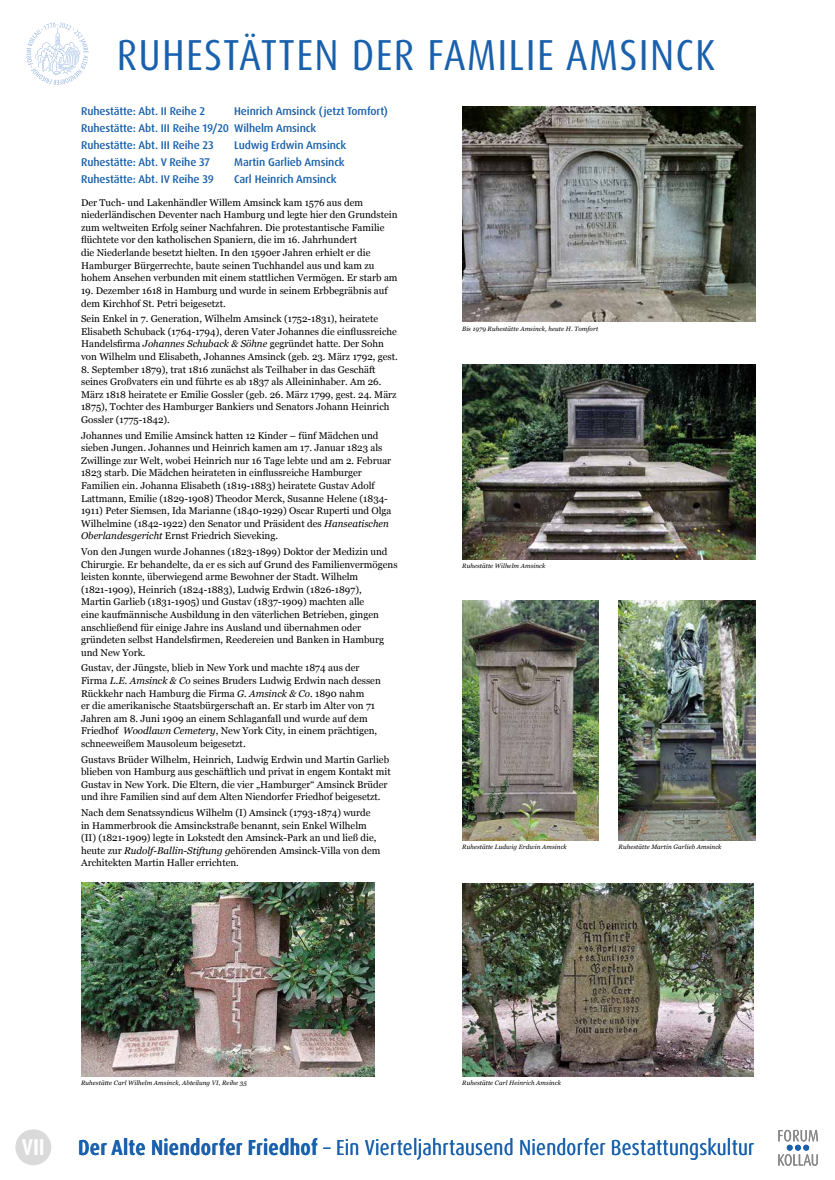
<style>
.page{position:relative;width:835px;height:1180px;background:#fff}
.page>*{position:absolute;margin:0;border:0;box-sizing:border-box;transform-origin:0 0}
.t1{font:condensed 43.4px "Dax Pro";letter-spacing:.03em;color:#1961ac}
.t2{font:700 condensed 23.03px "Dax Pro";color:#fff}
.t3{font:condensed 21.7px "Dax Pro";letter-spacing:.01em;color:#1961ac}
.t4{font:500 11.2px/16.9px "Dax Pro";letter-spacing:-.01em;color:#1961ac}
.t5{font:9.8px/12.6px "Georgia";color:#000}
.t6{font:italic 6.3px "Georgia";letter-spacing:.01em;color:#000}
.s1{font-style:italic}
.s2{font-weight:700}
</style>
<div class="page">
<svg style="left:26px;top:23px;width:62px;height:62px"></svg>
<svg style="left:778px;top:1130px;width:39px;height:35px"></svg>
<div style="left:15px;top:1129px;width:36px;height:36px;background:#dadada;border-radius:50%"></div>
<img style="left:462px;top:883px;width:291px;height:193px">
<img style="left:82px;top:883px;width:292px;height:193px">
<img style="left:462px;top:107px;width:293px;height:215px">
<img style="left:462px;top:600px;width:136px;height:240px">
<img style="left:462px;top:364px;width:293px;height:195px">
<img style="left:618px;top:600px;width:137px;height:240px">
<h1 class="t1" style="left:117px;top:27px;width:600px">RUHESTÄTTEN DER FAMILIE AMSINCK</h1>
<p class="t4" style="left:81px;top:103px;width:126px">Ruhestätte: Abt. II Reihe 2</p>
<p class="t4" style="left:81px;top:103px;width:308px;text-indent:153px">Heinrich Amsinck (jetzt Tomfort)<br>Ruhestätte: Abt. III Reihe 19/20 Wilhelm Amsinck<br>Ruhestätte: Abt. III Reihe 23</p>
<p class="t4" style="left:234px;top:137px;width:114px">Ludwig Erdwin Amsinck</p>
<p class="t4" style="left:81px;top:154px;width:130px">Ruhestätte: Abt. V Reihe 37</p>
<p class="t4" style="left:234px;top:154px;width:112px">Martin Garlieb Amsinck</p>
<p class="t4" style="left:81px;top:171px;width:134px">Ruhestätte: Abt. IV Reihe 39</p>
<p class="t4" style="left:234px;top:171px;width:104px">Carl Heinrich Amsinck</p>
<p class="t5" style="left:81px;top:196px;width:318px">Der Tuch- und Lakenhändler Willem Amsinck kam 1576 aus dem niederländischen Deventer nach Hamburg und legte hier den Grundstein zum weltweiten Erfolg seiner Nachfahren. Die protestantische Familie flüchtete vor den katholischen Spaniern, die im 16. Jahrhundert<br>die Niederlande besetzt hielten. In den 1590er Jahren erhielt er die Hamburger Bürgerrechte, baute seinen Tuchhandel aus und kam zu hohem Ansehen verbunden mit einem stattlichen Vermögen. Er starb am</p>
<p class="t5" style="left:81px;top:284px;width:308px">19. Dezember 1618 in Hamburg und wurde in seinem Erbbegräbnis auf dem Kirchhof St. Petri beigesetzt.</p>
<p class="t5" style="left:81px;top:312px;width:318px">Sein Enkel in 7. Generation, Wilhelm Amsinck (1752-1831), heiratete Elisabeth Schuback (1764-1794), deren Vater Johannes die einflussreiche Handelsfirma <span class="s1">Johannes Schuback &amp; Söhne</span> gegründet hatte. Der Sohn von Wilhelm und Elisabeth, Johannes Amsinck (geb. 23. März 1792, gest.</p>
<p class="t5" style="left:81px;top:362px;width:317px">8. September 1879), trat 1816 zunächst als Teilhaber in das Geschäft seines Großvaters ein und führte es ab 1837 als Alleininhaber. Am 26.<br>März 1818 heiratete er Emilie Gossler (geb. 26. März 1799, gest. 24. März 1875), Tochter des Hamburger Bankiers und Senators Johann Heinrich Gossler (1775-1842).</p>
<p class="t5" style="left:81px;top:428px;width:312px">Johannes und Emilie Amsinck hatten 12 Kinder – fünf Mädchen und sieben Jungen. Johannes und Heinrich kamen am 17. Januar 1823 als Zwillinge zur Welt, wobei Heinrich nur 16 Tage lebte und am 2. Februar 1823 starb. Die Mädchen heirateten in einflussreiche Hamburger Familien ein. Johanna Elisabeth (1819-1883) heiratete Gustav Adolf Lattmann, Emilie (1829-1908) Theodor Merck, Susanne Helene (1834- 1911) Peter Siemsen, Ida Marianne (1840-1929) Oscar Ruperti und Olga Wilhelmine (1842-1922) den Senator und Präsident des <span class="s1">Hanseatischen Oberlandesgericht</span> Ernst Friedrich Sieveking.</p>
<p class="t5" style="left:81px;top:545px;width:318px">Von den Jungen wurde Johannes (1823-1899) Doktor der Medizin und Chirurgie. Er behandelte, da er es sich auf Grund des Familienvermögens leisten konnte, überwiegend arme Bewohner der Stadt. Wilhelm (1821-1909), Heinrich (1824-1883), Ludwig Erdwin (1826-1897),<br>Martin Garlieb (1831-1905) und Gustav (1837-1909) machten alle<br>eine kaufmännische Ausbildung in den väterlichen Betrieben, gingen anschließend für einige Jahre ins Ausland und übernahmen oder gründeten selbst Handelsfirmen, Reedereien und Banken in Hamburg und New York.</p>
<p class="t5" style="left:81px;top:661px;width:301px">Gustav, der Jüngste, blieb in New York und machte 1874 aus der Firma <span class="s1">L.E. Amsinck &amp; Co</span> seines Bruders Ludwig Erdwin nach dessen Rückkehr nach Hamburg die Firma <span class="s1">G. Amsinck &amp; Co.</span> 1890 nahm<br>er die amerikanische Staatsbürgerschaft an. Er starb im Alter von 71<br>Jahren am 8. Juni 1909 an einem Schlaganfall und wurde auf dem Friedhof <span class="s1">Woodlawn Cemetery</span>, New York City, in einem prächtigen, schneeweißem Mausoleum beigesetzt.</p>
<p class="t5" style="left:81px;top:752px;width:311px">Gustavs Brüder Wilhelm, Heinrich, Ludwig Erdwin und Martin Garlieb blieben von Hamburg aus geschäftlich und privat in engem Kontakt mit Gustav in New York. Die Eltern, die vier „Hamburger“ Amsinck Brüder und ihre Familien sind auf dem Alten Niendorfer Friedhof beigesetzt.</p>
<p class="t5" style="left:81px;top:806px;width:301px">Nach dem Senatssyndicus Wilhelm (I) Amsinck (1793-1874) wurde in Hammerbrook die Amsinckstraße benannt, sein Enkel Wilhelm (II) (1821-1909) legte in Lokstedt den Amsinck-Park an und ließ die, heute zur <span class="s1">Rudolf-Ballin-Stiftung g</span>ehörenden Amsinck-Villa von dem Architekten Martin Haller errichten.</p>
<p class="t6" style="left:462px;top:324px;width:137px">Bis 1979 Ruhestätte Amsinck, heute H. Tomfort</p>
<p class="t6" style="left:462px;top:561px;width:85px">Ruhestätte Wilhelm Amsinck</p>
<p class="t6" style="left:462px;top:842px;width:106px">Ruhestätte Ludwig Erdwin Amsinck</p>
<p class="t6" style="left:618px;top:842px;width:104px">Ruhestätte Martin Garlieb Amsinck</p>
<p class="t6" style="left:81px;top:1078px;width:167px">Ruhestätte Carl Wilhelm Amsinck, Abteilung VI, Reihe 35</p>
<p class="t6" style="left:462px;top:1078px;width:100px">Ruhestätte Carl Heinrich Amsinck</p>
<h2 class="t2" style="left:22px;top:1131px;width:25px">VII</h2>
<h3 class="t3" style="left:78px;top:1133px;width:677px"><span class="s2">Der Alte Niendorfer Friedhof</span> – Ein Vierteljahrtausend Niendorfer Bestattungskultur</h3>
</div>
